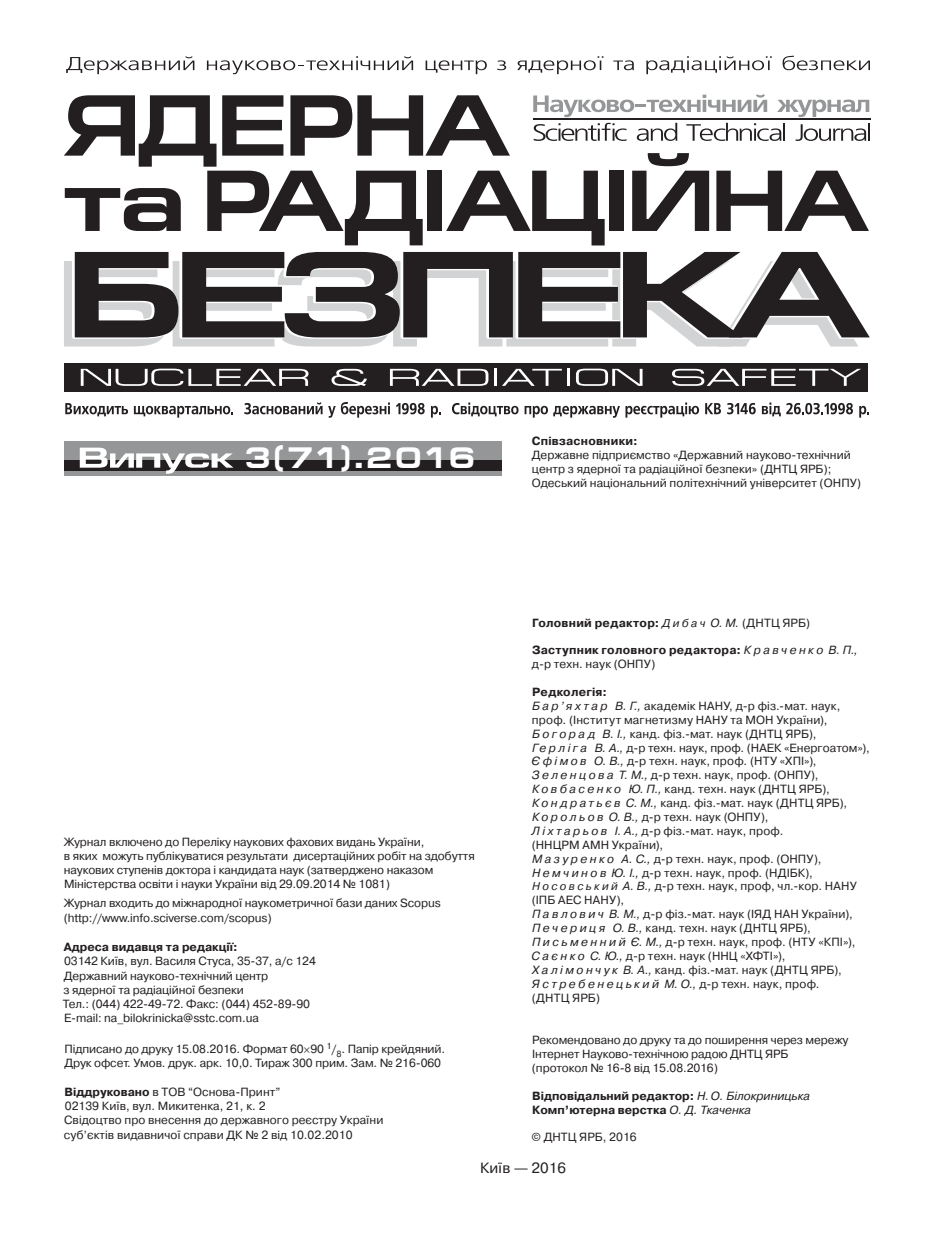
<style>
.page{position:relative;width:936px;height:1234px;background:#fff}
.page>*{position:absolute;margin:0;border:0;box-sizing:border-box;transform-origin:0 0}
.t1{font:700 30px "Europe Ext";letter-spacing:.085em;color:#fff}
.t2{font:14.85px "Pragmatica C";color:#231f20}
.t3{font:11.85px/14.2px "Pragmatica C";letter-spacing:-.01em;color:#231f20}
.t4{font:11.85px/13.8px "Pragmatica C";letter-spacing:.015em;color:#231f20}
.t5{font:700 11.85px/14px "Pragmatica C";letter-spacing:.02em;color:#231f20}
.t6{font:700 11.85px/14.2px "Pragmatica C";color:#231f20}
.s1{font-family:"Minion Pro"}
.s2{font-weight:700}
.s3{font-weight:400;font-style:italic;font-size:11.25px}
.s4{font-weight:400;font-style:italic}
.s5{font-weight:400}
.s6{font-style:italic}
.s7{font-style:italic;font-size:11.25px}
</style>
<div class="page">
<svg style="left:64px;top:94px;width:806px;height:151px"></svg>
<svg style="left:75px;top:251px;width:742px;height:1px"></svg>
<svg style="left:64px;top:252px;width:805px;height:94px"></svg>
<div style="left:64px;top:362px;width:803px;height:29px;background:#231f20"></div>
<svg style="left:81px;top:368px;width:227px;height:18px"></svg>
<svg style="left:331px;top:369px;width:36px;height:17px"></svg>
<svg style="left:390px;top:369px;width:98px;height:17px"></svg>
<hr style="left:494px;top:369px;width:3px;height:17px;background:#fff">
<svg style="left:502px;top:369px;width:60px;height:17px"></svg>
<hr style="left:566px;top:369px;width:3px;height:17px;background:#fff">
<svg style="left:576px;top:368px;width:66px;height:18px"></svg>
<svg style="left:672px;top:369px;width:189px;height:17px"></svg>
<div style="left:64px;top:441px;width:437px;height:35px;background:#949698"></div>
<div style="left:64px;top:460px;width:437px;height:10px;background:#231f20"></div>
<svg style="left:80px;top:447px;width:153px;height:26px"></svg>
<hr style="left:533px;top:118px;width:337px;height:2px;background:#231f20">
<svg style="left:65px;top:403px;width:63px;height:13px"></svg>
<svg style="left:134px;top:406px;width:99px;height:11px"></svg>
<svg style="left:244px;top:402px;width:78px;height:12px"></svg>
<svg style="left:328px;top:406px;width:7px;height:11px"></svg>
<svg style="left:341px;top:402px;width:49px;height:15px"></svg>
<svg style="left:396px;top:403px;width:28px;height:11px"></svg>
<svg style="left:431px;top:406px;width:10px;height:11px"></svg>
<svg style="left:452px;top:402px;width:66px;height:14px"></svg>
<svg style="left:524px;top:402px;width:175px;height:15px"></svg>
<svg style="left:705px;top:403px;width:16px;height:11px"></svg>
<svg style="left:727px;top:403px;width:28px;height:11px"></svg>
<svg style="left:761px;top:402px;width:19px;height:14px"></svg>
<svg style="left:786px;top:403px;width:66px;height:11px"></svg>
<svg style="left:859px;top:406px;width:10px;height:11px"></svg>
<svg style="left:66px;top:56px;width:128px;height:18px"></svg>
<svg style="left:207px;top:56px;width:206px;height:18px"></svg>
<svg style="left:425px;top:60px;width:62px;height:14px"></svg>
<svg style="left:497px;top:60px;width:9px;height:10px"></svg>
<svg style="left:517px;top:56px;width:86px;height:18px"></svg>
<svg style="left:613px;top:60px;width:20px;height:10px"></svg>
<svg style="left:646px;top:56px;width:125px;height:18px"></svg>
<svg style="left:782px;top:56px;width:87px;height:14px"></svg>
<h1 class="t1" style="left:244px;top:441px;width:232px">3(71).2016</h1>
<p class="t3" style="left:64px;top:834px;width:412px">Журнал включено до Переліку наукових фахових видань України,<br>в яких можуть публікуватися результати дисертаційних робіт на здобуття наукових ступенів доктора і кандидата наук (затверджено наказом Міністерства освіти і науки України від 29.09.2014 № 1081)</p>
<p class="t3" style="left:64px;top:896px;width:378px">Журнал входить до міжнародної наукометричної бази даних Scopus (http://www.info.sciverse.com/scopus)</p>
<p class="t6" style="left:64px;top:939px;width:175px">Адреса видавця та редакції:</p>
<p class="t3" style="left:63px;top:954px;width:254px">03142 Київ, вул. Василя Стуса, 35-37, а/с 124<br>Державний науково-технічний центр<br>з ядерної та радіаційної безпеки<br>Тел.: (044) 422-49-72. Факс: (044) 452-89-90<br>E-mail: na_bilokrinicka@sstc.com.ua</p>
<p class="t3" style="left:64px;top:1041px;width:382px">Підписано до друку 15.08.2016. Формат 60<span class="s1">×</span>90 <sup>1</sup>/<sub>8</sub>. Папір крейдяний.<br>Друк офсет. Умов. друк. арк. 10,0. Тираж 300 прим. Зам. № 216-060</p>
<p class="t3" style="left:64px;top:1084px;width:321px"><span class="s2">Віддруковано</span> в ТОВ “Основа-Принт”<br>02139 Київ, вул. Микитенка, 21, к. 2<br>Свідоцтво про внесення до державного реєстру України суб’єктів видавничої справи ДК № 2 від 10.02.2010</p>
<p class="t5" style="left:531px;top:433px;width:108px">Співзасновники:</p>
<p class="t3" style="left:531px;top:448px;width:331px">Державне підприємство «Державний науково-технічний центр з ядерної та радіаційної безпеки» (ДНТЦ ЯРБ);<br>Одеський національний політехнічний університет (ОНПУ)</p>
<p class="t5" style="left:532px;top:615px;width:279px">Головний редактор: <span class="s3">Д и б а ч</span> <span class="s4">О. М.</span> <span class="s5">(ДНТЦ ЯРБ)</span></p>
<p class="t5" style="left:532px;top:643px;width:327px">Заступник головного редактора: <span class="s4">К р а в ч е н к о В. П., </span><span class="s5">д‑р техн. наук (ОНПУ)</span></p>
<p class="t4" style="left:531px;top:685px;width:339px"><span class="s2">Редколегія:<br></span><span class="s6">Б а р ’ я х т а р В. Г.,</span> академік НАНУ, д-р фіз.-мат. наук, проф. (Інститут магнетизму НАНУ та МОН України),<br><span class="s6">Б о г о р а д В. І.,</span> канд. фіз.-мат. наук (ДНТЦ ЯРБ),<br><span class="s6">Ге р л і г а В. А.,</span> д‑р техн. наук, проф. (НАЕК «Енергоатом»), <span class="s6">Є ф і м о в О. В.,</span> д-р техн. наук, проф. (НТУ «ХПІ»),<br><span class="s6">З е л е н ц о в а Т. М.,</span> д-р техн. наук, проф. (ОНПУ),<br><span class="s6">К о в б а с е н к о Ю. П.,</span> канд. техн. наук (ДНТЦ ЯРБ),<br><span class="s6">К о н д р а т ь є в С. М.,</span> канд. фіз.-мат. наук (ДНТЦ ЯРБ),<br><span class="s6">К о р о л ь о в О. В.,</span> д-р техн. наук (ОНПУ),<br><span class="s6">Л і х т а р ь о в І. А.,</span> д-р фіз.-мат. наук, проф.<br>(ННЦРМ АМН України),<br><span class="s6">М а з у р е н к о А. С.,</span> д‑р техн. наук, проф. (ОНПУ),<br><span class="s6">Н е м ч и н о в Ю. І.,</span> д-р техн. наук, проф. (НДІБК),<br><span class="s7">Н о с о в с ь к и й</span> <span class="s6">А. В.,</span> д-р техн. наук, проф, чл.-кор. НАНУ (ІПБ АЕС НАНУ),<br><span class="s6">П а в л о в и ч В. М.,</span> д-р фіз.-мат. наук (ІЯД НАН України),<br><span class="s6">П е ч е р и ц я О. В.,</span> канд. техн. наук (ДНТЦ ЯРБ),<br><span class="s6">П и с ь м е н н и й Є. М.,</span> д-р техн. наук, проф. (НТУ «КПІ»),<br><span class="s6">С а є н к о С. Ю.,</span> д-р техн. наук (ННЦ «ХФТІ»),<br><span class="s6">Х а л і м о н ч у к В. А.,</span> канд. фіз.-мат. наук (ДНТЦ ЯРБ),<br><span class="s6">Я с т р е б е н е ц ь к и й М. О.,</span> д-р техн. наук, проф.<br>(ДНТЦ ЯРБ)</p>
<p class="t3" style="left:531px;top:1032px;width:318px">Рекомендовано до друку та до поширення через мережу<br>Інтернет Науково-технічною радою ДНТЦ ЯРБ<br>(протокол № 16-8 від 15.08.2016)</p>
<p class="t6" style="left:532px;top:1088px;width:279px">Відповідальний редактор: <span class="s4">Н.О. Білокриницька<br></span>Комп’ютерна верстка <span class="s4">О. Д. Ткаченка</span></p>
<p class="t3" style="left:531px;top:1129px;width:107px">© ДНТЦ ЯРБ, 2016</p>
<p class="t2" style="left:480px;top:1159px;width:87px">Київ — 2016</p>
</div>
